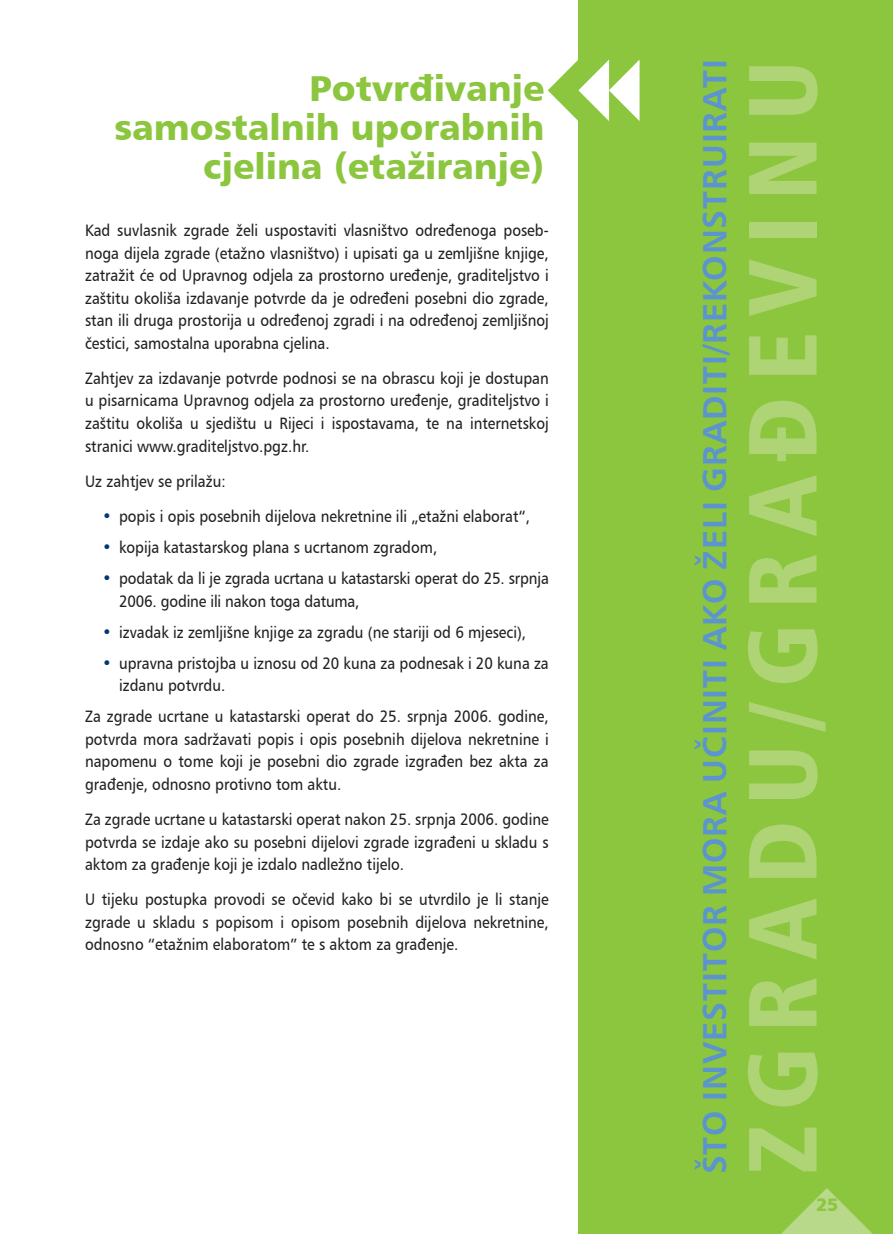
<style>
.page{position:relative;width:893px;height:1234px;background:#fff}
.page>*{position:absolute;margin:0;border:0;box-sizing:border-box;transform-origin:0 0}
.t1{font:97.2px "Humanist 777 L2 Black Condensed B";letter-spacing:.155em;color:#aed475}
.t2{font:36px/39px "Humanist 777 BT Black B";color:#8bc63e;text-align:right}
.t3{font:33.75px "Humanist 777 BT Bold B";letter-spacing:.03em;color:#5b94cf}
.t4{font:18px "Humanist 777 BT Black B";color:#8bc63e}
.t5{font:16.5px/22.5px "Humanist 777 BT Roman B";color:#231f20;text-align:justify;scale:.9 1}
.s1{color:#013874}
</style>
<div class="page">
<div style="left:578px;top:0;width:315px;height:1233px;background:#8bc63e"></div>
<svg style="left:782px;top:1188px;width:90px;height:45px"></svg>
<svg style="left:548px;top:60px;width:91px;height:61px"></svg>
<h2 class="t2" style="left:114px;top:68px;width:432px">Potvrđivanje samostalnih uporabnih cjelina (etažiranje)</h2>
<p class="t5" style="left:85px;top:219px;width:517px">Kad suvlasnik zgrade želi uspostaviti vlasništvo određenoga poseb&shy;noga dijela zgrade (etažno vlasništvo) i upisati ga u zemljišne knjige, zatražit će od Upravnog odjela za prostorno uređenje, graditeljstvo i zaštitu okoliša izdavanje potvrde da je određeni posebni dio zgrade, stan ili druga prostorija u određenoj zgradi i na određenoj zemljišnoj čestici, samostalna uporabna cjelina.</p>
<p class="t5" style="left:85px;top:366px;width:517px">Zahtjev za izdavanje potvrde podnosi se na obrascu koji je dostupan u pisarnicama Upravnog odjela za prostorno uređenje, graditeljstvo i zaštitu okoliša u sjedištu u Rijeci i ispostavama, te na internetskoj stranici www.graditeljstvo.pgz.hr.</p>
<p class="t5" style="left:85px;top:469px;width:158px">Uz zahtjev se prilažu:</p>
<p class="t5" style="left:102px;top:504px;width:477px"><span class="s1">•</span> popis i opis posebnih dijelova nekretnine ili „etažni elaborat“,</p>
<p class="t5" style="left:102px;top:535px;width:374px"><span class="s1">•</span> kopija katastarskog plana s ucrtanom zgradom,</p>
<p class="t5" style="left:119px;top:566px;width:479px;text-indent:-17px"><span class="s1">•</span> podatak da li je zgrada ucrtana u katastarski operat do 25. srpnja<br>2006. godine ili nakon toga datuma,</p>
<p class="t5" style="left:102px;top:620px;width:473px"><span class="s1">•</span> izvadak iz zemljišne knjige za zgradu (ne stariji od 6 mjeseci),</p>
<p class="t5" style="left:119px;top:651px;width:479px;text-indent:-17px"><span class="s1">•</span> upravna pristojba u iznosu od 20 kuna za podnesak i 20 kuna za izdanu potvrdu.</p>
<p class="t5" style="left:85px;top:704px;width:517px">Za zgrade ucrtane u katastarski operat do 25. srpnja 2006. godine, potvrda mora sadržavati popis i opis posebnih dijelova nekretnine i napomenu o tome koji je posebni dio zgrade izgrađen bez akta za građenje, odnosno protivno tom aktu.</p>
<p class="t5" style="left:85px;top:807px;width:517px">Za zgrade ucrtane u katastarski operat nakon 25. srpnja 2006. godine potvrda se izdaje ako su posebni dijelovi zgrade izgrađeni u skladu s aktom za građenje koji je izdalo nadležno tijelo.</p>
<p class="t5" style="left:85px;top:887px;width:517px">U tijeku postupka provodi se očevid kako bi se utvrdilo je li stanje zgrade u skladu s popisom i opisom posebnih dijelova nekretnine, odnosno “etažnim elaboratom” te s aktom za građenje.</p>
<h3 class="t3" style="left:693px;top:1174px;width:1116px;rotate:-90deg">ŠTO INVESTITOR MORA UČINITI AKO ŽELI GRADITI/REKONSTRUIRATI</h3>
<h1 class="t1" style="left:721px;top:1174px;width:1115px;rotate:-90deg">ZGRADU/GRAĐEVINU</h1>
<p class="t4" style="left:816px;top:1192px;width:24px">25</p>
</div>
